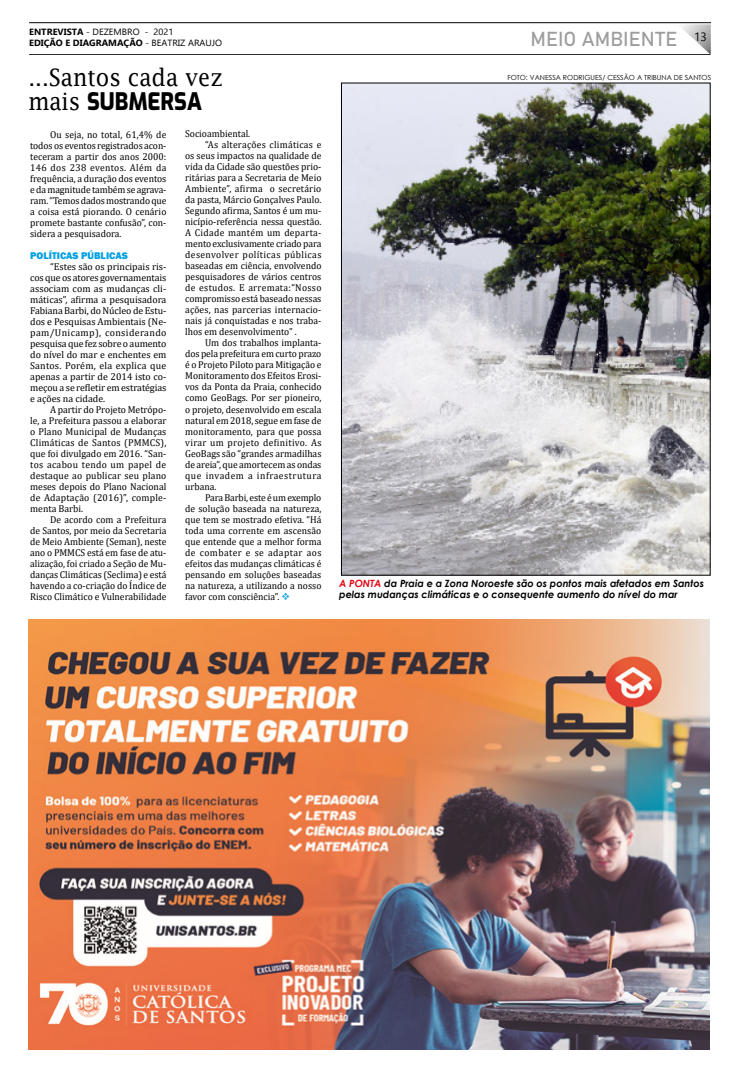
<style>
.page{position:relative;width:738px;height:1078px;background:#fff}
.page>*{position:absolute;margin:0;border:0;box-sizing:border-box;transform-origin:0 0}
.Manchete_4_colunas{font:24px/24px "Lucida Fax";color:#000;scale:.9 1}
.t1{font:20px "Bahnschrift";color:#9d9d9c}
.t2{font:12px "Nirmala UI";color:#000}
.Texto{font:10px/11px "Cambria";color:#000;text-align:justify;scale:.96 1}
.Texto-2{font:10px/11px "Cambria";color:#000;text-align:justify}
.Legenda{font:italic 700 10px/11px "Century Gothic";color:#000}
.Intertítulo{font:800 10px "Franklin Gothic";color:#009fe3}
.t3{font:700 9px "Ebrima";color:#000}
.t4{font:9px "Ebrima";color:#000}
.Crédito_de_Foto{font:7px "Century Gothic";color:#000}
.s1{font-weight:700}
.s2{font-weight:400}
.s3{font-family:"Exo";font-weight:800}
.s4{color:#009fe3}
.s5{color:#e30613}
</style>
<div class="page">
<hr style="left:29px;top:54px;width:680px;height:1px;background:#000">
<hr style="left:29px;top:23px;width:681px;height:1px;background:#000">
<img style="left:343px;top:85px;width:364px;height:488px">
<svg style="left:676px;top:24px;width:34px;height:31px"></svg>
<img style="left:28px;top:619px;width:681px;height:430px">
<p class="t4" style="left:29px;top:26px;width:146px"><span class="s1">ENTREVISTA</span> - DEZEMBRO - 2021</p>
<p class="t3" style="left:29px;top:36px;width:194px">EDIÇÃO E DIAGRAMAÇÃO <span class="s2">- BEATRIZ ARAUJO</span></p>
<p class="t1" style="left:530px;top:24px;width:148px">MEIO AMBIENTE</p>
<p class="t2" style="left:693px;top:27px;width:14px">13</p>
<p class="Manchete_4_colunas" style="left:28px;top:65px;width:218px">...Santos cada vez mais <span class="s3">SUBMERSA</span></p>
<p class="Crédito_de_Foto" style="left:507px;top:73px;width:205px">FOTO: VANESSA RODRIGUES/ CESSÃO A TRIBUNA DE SANTOS</p>
<p class="Texto" style="left:30px;top:129px;width:143px;text-indent:20px">Ou seja, no total, 61,4% de todos os eventos registrados acon&shy;teceram a partir dos anos 2000:<br>146 dos 238 eventos. Além da frequência, a duração dos eventos e da magnitude também se agrava&shy;ram. “Temos dados mostrando que a coisa está piorando. O cenário promete bastante confusão”, con&shy;sidera a pesquisadora.</p>
<p class="Intertítulo" style="left:30px;top:249px;width:99px">POLÍTICAS PÚBLICAS</p>
<p class="Texto-2" style="left:30px;top:261px;width:138px;text-indent:20px">“Estes são os principais ris&shy;cos que os atores governamentais associam com as mudanças cli&shy;máticas”, afirma a pesquisadora Fabiana Barbi, do Núcleo de Estu&shy;dos e Pesquisas Ambientais (Ne&shy;pam/Unicamp), considerando pesquisa que fez sobre o aumento do nível do mar e enchentes em Santos. Porém, ela explica que apenas a partir de 2014 isto co&shy;meçou a se refletir em estratégias e ações na cidade.</p>
<p class="Texto-2" style="left:30px;top:404px;width:138px;text-indent:20px">A partir do Projeto Metrópo&shy;le, a Prefeitura passou a elaborar o Plano Municipal de Mudanças Climáticas de Santos (PMMCS), que foi divulgado em 2016. “San&shy;tos acabou tendo um papel de destaque ao publicar seu plano meses depois do Plano Nacional de Adaptação (2016)”, comple&shy;menta Barbi.</p>
<p class="Texto" style="left:30px;top:514px;width:143px;text-indent:20px">De acordo com a Prefeitura de Santos, por meio da Secretaria de Meio Ambiente (Seman), neste ano o PMMCS está em fase de atu&shy;alização, foi criado a Seção de Mu&shy;danças Climáticas (Seclima) e está havendo a co-criação do Índice de Risco Climático e Vulnerabilidade</p>
<p class="Texto" style="left:185px;top:128px;width:69px">Socioambiental.</p>
<p class="Texto" style="left:185px;top:139px;width:143px;text-indent:20px">“As alterações climáticas e os seus impactos na qualidade de vida da Cidade são questões prio&shy;ritárias para a Secretaria de Meio Ambiente”, afirma o secretário da pasta, Márcio Gonçalves Paulo.<br>Segundo afirma, Santos é um mu&shy;nicípio-referência nessa questão.<br>A Cidade mantém um departa&shy;mento exclusivamente criado para desenvolver políticas públicas baseadas em ciência, envolvendo pesquisadores de vários centros de estudos. E arremata:“Nosso compromisso está baseado nessas ações, nas parcerias internacio&shy;nais já conquistadas e nos traba&shy;lhos em desenvolvimento” .</p>
<p class="Texto" style="left:185px;top:337px;width:143px;text-indent:20px">Um dos trabalhos implanta&shy;dos pela prefeitura em curto prazo é o Projeto Piloto para Mitigação e Monitoramento dos Efeitos Erosi&shy;vos da Ponta da Praia, conhecido como GeoBags. Por ser pioneiro, o projeto, desenvolvido em escala natural em 2018, segue em fase de monitoramento, para que possa virar um projeto definitivo. As GeoBags são “grandes armadilhas de areia”, que amortecem as ondas que invadem a infraestrutura urbana.</p>
<p class="Texto" style="left:185px;top:491px;width:143px;text-indent:20px">Para Barbi, este é um exemplo de solução baseada na natureza, que tem se mostrado efetiva. “Há toda uma corrente em ascensão que entende que a melhor forma de combater e se adaptar aos efeitos das mudanças climáticas é pensando em soluções baseadas na natureza, a utilizando a nosso favor com consciência”. <span class="s4">❖</span></p>
<p class="Legenda" style="left:339px;top:577px;width:366px"><span class="s5">A PONTA</span> da Praia e a Zona Noroeste são os pontos mais afetados em Santos pelas mudanças climáticas e o consequente aumento do nível do mar</p>
</div>
